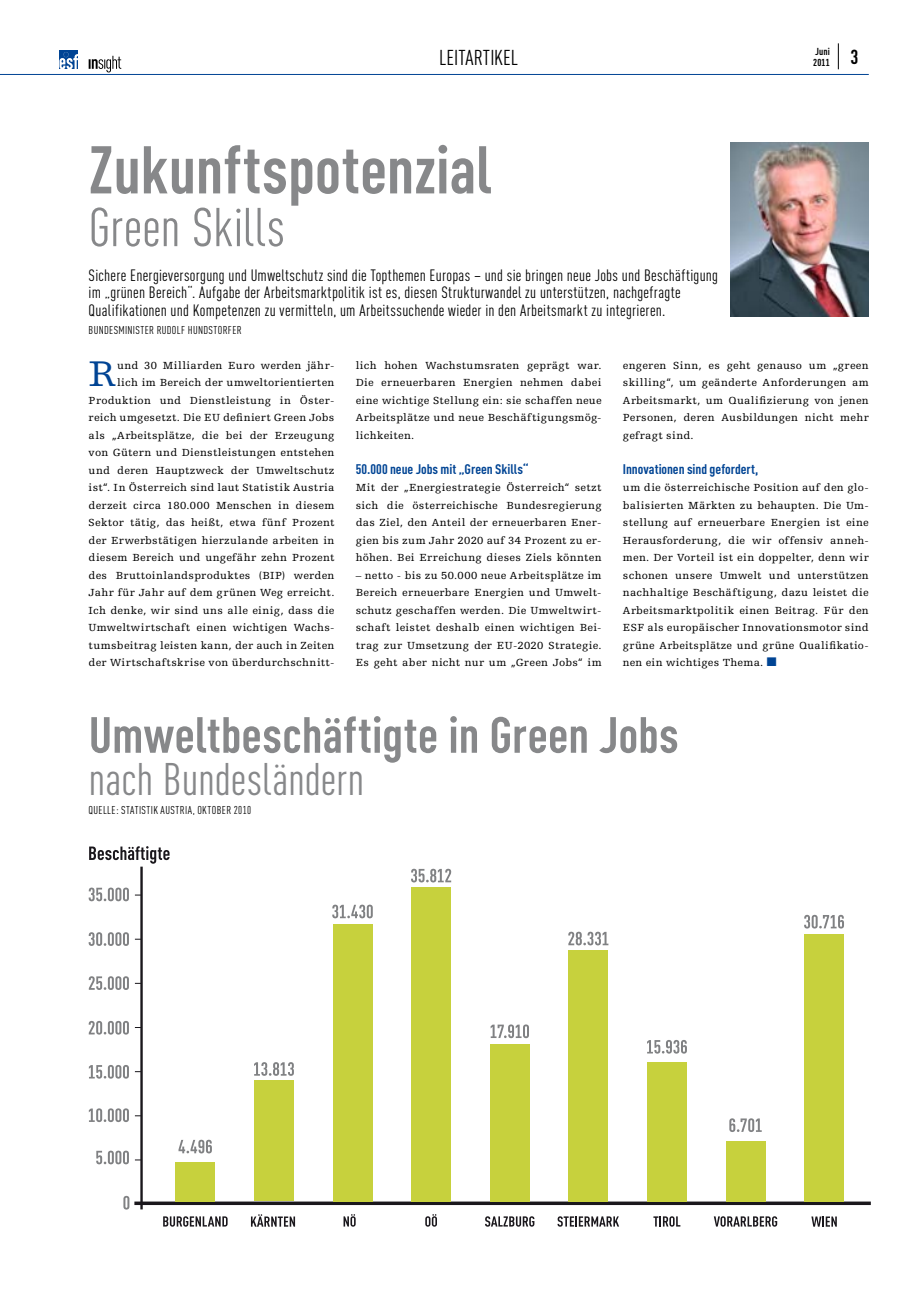
<style>
.page{position:relative;width:922px;height:1312px;background:#fff}
.page>*{position:absolute;margin:0;border:0;box-sizing:border-box;transform-origin:0 0}
.t1{font:700 66.25px "CADIN Condensed";color:#87888a}
.t2{font:53.75px "CADIN Condensed";letter-spacing:.005em;color:#87888a}
.t3{font:700 50px "CADIN Condensed";color:#87888a}
.t4{font:45px "CADIN Condensed";color:#87888a}
.t5{font:37.75px "Egyptienne FLT Std";color:#004494}
.t6{font:21.25px "CADIN Condensed";color:#000}
.t7{font:16.25px/17.5px "CADIN Condensed";letter-spacing:.015em;color:#000}
.t8{font:700 13.75px "CADIN Condensed";letter-spacing:-.005em;color:#004494}
.t9{font:11.25px "CADIN Condensed";letter-spacing:.03em;color:#000}
.t10{font:10.88px/17.5px "Egyptienne FLT Std";letter-spacing:.025em;color:#000;text-align:justify}
.t11{font:700 10px/11.2px "CADIN Condensed";letter-spacing:.015em;color:#000}
.s1{color:#004494}
</style>
<div class="page">
<div style="left:60px;top:50px;width:18px;height:19px;background:#004494"></div>
<svg style="left:59px;top:52px;width:19px;height:17px"></svg>
<svg style="left:89px;top:56px;width:32px;height:16px"></svg>
<hr style="left:0;top:74px;width:868px;height:1px;background:#004494">
<img style="left:730px;top:142px;width:138px;height:174px">
<svg style="left:837px;top:43px;width:1px;height:26px"></svg>
<svg style="left:163px;top:1216px;width:64px;height:10px"></svg>
<svg style="left:251px;top:1214px;width:44px;height:12px"></svg>
<svg style="left:343px;top:1214px;width:12px;height:12px"></svg>
<svg style="left:425px;top:1214px;width:12px;height:12px"></svg>
<svg style="left:485px;top:1216px;width:49px;height:10px"></svg>
<svg style="left:557px;top:1216px;width:62px;height:10px"></svg>
<svg style="left:653px;top:1216px;width:27px;height:10px"></svg>
<svg style="left:713px;top:1216px;width:64px;height:10px"></svg>
<svg style="left:811px;top:1216px;width:25px;height:10px"></svg>
<svg style="left:89px;top:846px;width:80px;height:17px"></svg>
<svg style="left:178px;top:1139px;width:34px;height:14px"></svg>
<svg style="left:123px;top:1195px;width:6px;height:14px"></svg>
<svg style="left:96px;top:1150px;width:33px;height:13px"></svg>
<svg style="left:89px;top:1108px;width:40px;height:13px"></svg>
<svg style="left:89px;top:1065px;width:40px;height:13px"></svg>
<svg style="left:89px;top:1020px;width:40px;height:14px"></svg>
<svg style="left:89px;top:976px;width:40px;height:13px"></svg>
<svg style="left:89px;top:932px;width:40px;height:13px"></svg>
<svg style="left:89px;top:887px;width:40px;height:14px"></svg>
<svg style="left:254px;top:1062px;width:40px;height:13px"></svg>
<svg style="left:332px;top:904px;width:40px;height:14px"></svg>
<svg style="left:411px;top:868px;width:40px;height:14px"></svg>
<svg style="left:490px;top:1024px;width:39px;height:13px"></svg>
<svg style="left:568px;top:931px;width:40px;height:14px"></svg>
<svg style="left:647px;top:1040px;width:39px;height:13px"></svg>
<svg style="left:729px;top:1118px;width:32px;height:13px"></svg>
<svg style="left:804px;top:914px;width:39px;height:14px"></svg>
<hr style="left:140px;top:866px;width:3px;height:343px;background:#1a171c">
<hr style="left:134px;top:1201px;width:736px;height:3px;background:#1a171c">
<div style="left:175px;top:1161px;width:40px;height:40px;background:#c7d13d"></div>
<div style="left:254px;top:1080px;width:40px;height:121px;background:#c7d13d"></div>
<div style="left:332px;top:924px;width:40px;height:277px;background:#c7d13d"></div>
<div style="left:411px;top:886px;width:40px;height:315px;background:#c7d13d"></div>
<div style="left:489px;top:1043px;width:40px;height:158px;background:#c7d13d"></div>
<div style="left:568px;top:949px;width:40px;height:252px;background:#c7d13d"></div>
<div style="left:646px;top:1062px;width:40px;height:139px;background:#c7d13d"></div>
<div style="left:725px;top:1140px;width:40px;height:61px;background:#c7d13d"></div>
<div style="left:803px;top:934px;width:40px;height:267px;background:#c7d13d"></div>
<h3 class="t6" style="left:439px;top:45px;width:72px">LEITARTI KEL</h3>
<h1 class="t1" style="left:89px;top:129px;width:405px">Zukunftspotenzial</h1>
<h2 class="t2" style="left:89px;top:196px;width:198px">Green Skills</h2>
<p class="t7" style="left:89px;top:266px;width:630px">Sichere Energieversorgung und Umweltschutz sind die Topthemen Europas – und sie bringen neue Jobs und Beschäftigung im „grünen Bereich“. Aufgabe der Arbeitsmarktpolitik ist es, diesen Strukturwandel zu unterstützen, nachgefragte<br>Qualifikationen und Kompetenzen zu vermitteln, um Arbeitssuchende wieder in den Arbeitsmarkt zu integrieren.</p>
<p class="t9" style="left:89px;top:323px;width:11px">BUNDES</p>
<p class="t9" style="left:118px;top:323px;width:12px">MINISTER</p>
<p class="t9" style="left:157px;top:323px;width:86px">Rudolf Hundstorfer</p>
<p class="t11" style="left:813px;top:45px;width:47px">Juni<br>2011 <sup>3</sup></p>
<p class="t10" style="left:89px;top:356px;width:247px;text-align:right">und 30 Milliarden Euro werden jähr-<br>lich im Bereich der umweltorientierten Produktion und Dienstleistung in Öster&shy;reich umgesetzt. Die EU definiert Green Jobs als „Arbeitsplätze, die bei der Erzeugung von Gütern und Dienstleistungen entstehen und deren Hauptzweck der Umweltschutz ist“. In Österreich sind laut Statistik Austria derzeit circa 180.000 Menschen in diesem Sektor tätig, das heißt, etwa fünf Prozent der Erwerbstätigen hierzulande arbeiten in diesem Bereich und ungefähr zehn Prozent des Bruttoinlandsproduktes (BIP) werden Jahr für Jahr auf dem grünen Weg erreicht.<br>Ich denke, wir sind uns alle einig, dass die Umweltwirtschaft einen wichtigen Wachs&shy;tumsbeitrag leisten kann, der auch in Zeiten der Wirtschaftskrise von überdurchschnitt-</p>
<p class="t10" style="left:356px;top:356px;width:247px">lich hohen Wachstumsraten geprägt war.<br>Die erneuerbaren Energien nehmen dabei eine wichtige Stellung ein: sie schaffen neue Arbeitsplätze und neue Beschäftigungsmög&shy;lichkeiten.</p>
<h3 class="t5" style="left:89px;top:353px;width:30px">R</h3>
<p class="t8" style="left:356px;top:460px;width:174px">50.000 neue Jobs mit „Green Skills“</p>
<p class="t10" style="left:356px;top:479px;width:247px">Mit der „Energiestrategie Österreich“ setzt sich die österreichische Bundesregierung das Ziel, den Anteil der erneuerbaren Ener&shy;gien bis zum Jahr 2020 auf 34 Prozent zu er&shy;höhen. Bei Erreichung dieses Ziels könnten</p>
<p class="t10" style="left:356px;top:566px;width:247px">– netto - bis zu 50.000 neue Arbeitsplätze im Bereich erneuerbare Energien und Umwelt&shy;schutz geschaffen werden. Die Umweltwirt&shy;schaft leistet deshalb einen wichtigen Bei&shy;trag zur Umsetzung der EU-2020 Strategie.<br>Es geht aber nicht nur um „Green Jobs“ im</p>
<p class="t10" style="left:622px;top:356px;width:247px">engeren Sinn, es geht genauso um „green skilling“, um geänderte Anforderungen am Arbeitsmarkt, um Qualifizierung von jenen Personen, deren Ausbildungen nicht mehr gefragt sind.</p>
<p class="t8" style="left:622px;top:460px;width:137px">Innovationen sind gefordert,</p>
<p class="t10" style="left:622px;top:479px;width:247px">um die österreichische Position auf den glo&shy;balisierten Märkten zu behaupten. Die Um&shy;stellung auf erneuerbare Energien ist eine Herausforderung, die wir offensiv anneh&shy;men. Der Vorteil ist ein doppelter, denn wir schonen unsere Umwelt und unterstützen nachhaltige Beschäftigung, dazu leistet die Arbeitsmarktpolitik einen Beitrag. Für den ESF als europäischer Innovationsmotor sind grüne Arbeitsplätze und grüne Qualifikatio&shy;nen ein wichtiges Thema. <span class="s1">■</span></p>
<h3 class="t3" style="left:89px;top:704px;width:591px">Umweltbeschäftigte in Green Jobs</h3>
<h3 class="t4" style="left:89px;top:752px;width:277px">nach Bundesländern</h3>
<p class="t9" style="left:89px;top:803px;width:11px">QUELLE</p>
<p class="t9" style="left:116px;top:803px;width:24px">: STATISTI</p>
<p class="t9" style="left:153px;top:803px;width:18px">K AUSTRI</p>
<p class="t9" style="left:188px;top:803px;width:65px">A, OKTOBER 2010</p>
</div>
